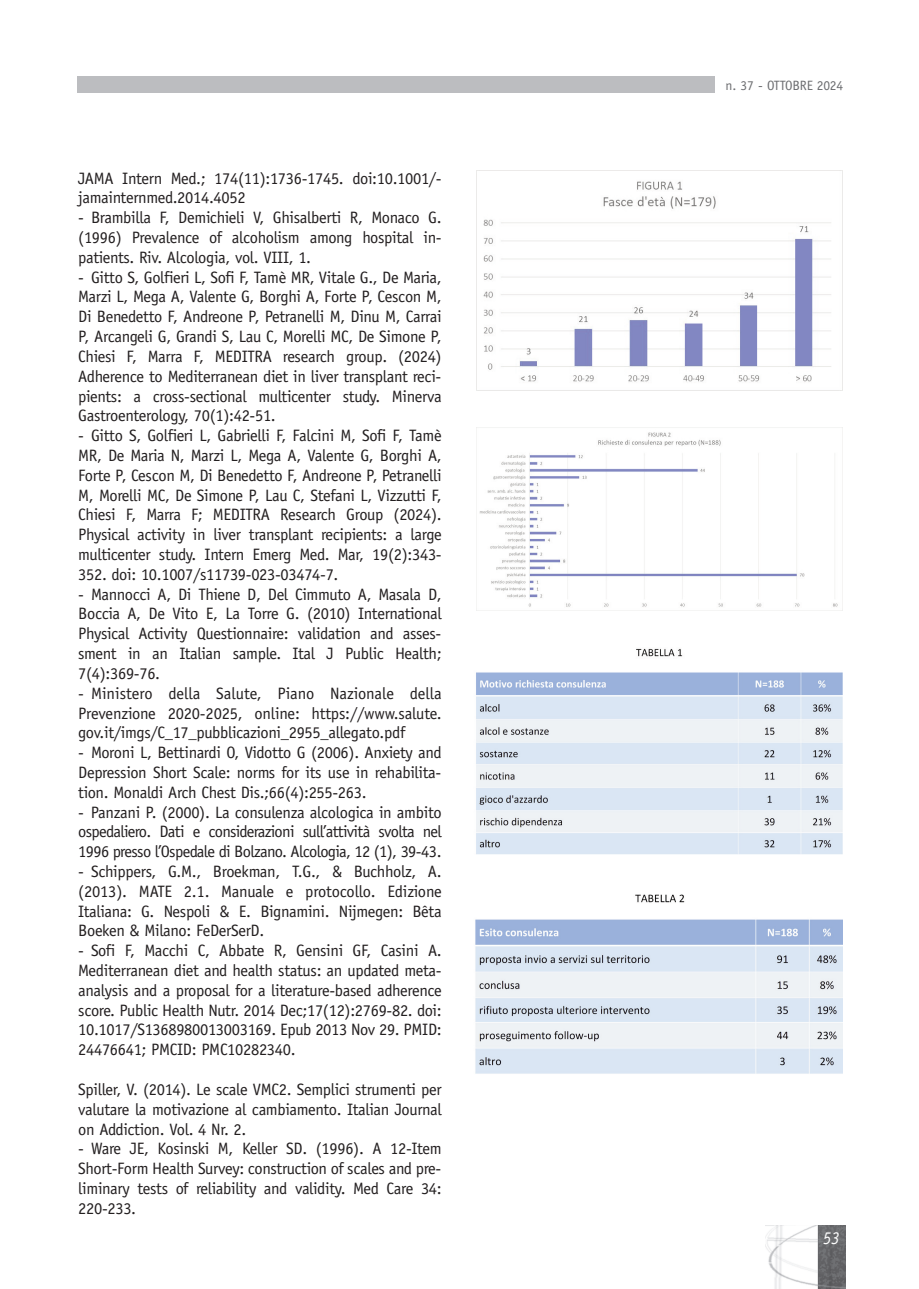
<style>
.page{position:relative;width:919px;height:1289px;background:#fff}
.page>*{position:absolute;margin:0;border:0;box-sizing:border-box;transform-origin:0 0}
.t1{font:italic 18px "Officina Sans";color:#fff;scale:.9 1}
.t2{font:16.5px/19.8px "Officina Sans";letter-spacing:-.02em;color:#231f20;text-align:justify}
.t3{font:13.5px "Officina Sans";letter-spacing:-.01em;color:#6c6d70}
</style>
<div class="page">
<div style="left:77px;top:77px;width:637px;height:16px;background:#bcbdc0"></div>
<img style="left:765px;top:1225px;width:79px;height:63px">
<img style="left:476px;top:170px;width:366px;height:220px">
<img style="left:476px;top:427px;width:366px;height:183px">
<img style="left:476px;top:648px;width:366px;height:206px">
<img style="left:475px;top:894px;width:367px;height:180px">
<p class="t2" style="left:78px;top:169px;width:365px">JAMA Intern Med.; 174(11):1736-1745. doi:10.1001/- jamainternmed.2014.4052</p>
<p class="t2" style="left:78px;top:209px;width:365px">- Brambilla F, Demichieli V, Ghisalberti R, Monaco G. (1996) Prevalence of alcoholism among hospital in&shy;patients. Riv. Alcologia, vol. VIII, 1.</p>
<p class="t2" style="left:78px;top:268px;width:365px">- Gitto S, Golfieri L, Sofi F, Tamè MR, Vitale G., De Maria, Marzi L, Mega A, Valente G, Borghi A, Forte P, Cescon M, Di Benedetto F, Andreone P, Petranelli M, Dinu M, Carrai P, Arcangeli G, Grandi S, Lau C, Morelli MC, De Simone P, Chiesi F, Marra F, MEDITRA research group. (2024)<br>Adherence to Mediterranean diet in liver transplant reci&shy;pients: a cross-sectional multicenter study. Minerva Gastroenterology, 70(1):42-51.</p>
<p class="t2" style="left:78px;top:427px;width:365px">- Gitto S, Golfieri L, Gabrielli F, Falcini M, Sofi F, Tamè MR, De Maria N, Marzi L, Mega A, Valente G, Borghi A, Forte P, Cescon M, Di Benedetto F, Andreone P, Petranelli M, Morelli MC, De Simone P, Lau C, Stefani L, Vizzutti F, Chiesi F, Marra F; MEDITRA Research Group (2024).<br>Physical activity in liver transplant recipients: a large multicenter study. Intern Emerg Med. Mar, 19(2):343- 352. doi: 10.1007/s11739-023-03474-7.</p>
<p class="t2" style="left:78px;top:585px;width:365px">- Mannocci A, Di Thiene D, Del Cimmuto A, Masala D, Boccia A, De Vito E, La Torre G. (2010) International Physical Activity Questionnaire: validation and asses&shy;sment in an Italian sample. Ital J Public Health; 7(4):369-76.</p>
<p class="t2" style="left:78px;top:684px;width:365px">- Ministero della Salute, Piano Nazionale della Prevenzione 2020-2025, online: https://www.salute. gov.it/imgs/C_17_pubblicazioni_2955_allegato.pdf</p>
<p class="t2" style="left:78px;top:744px;width:365px">- Moroni L, Bettinardi O, Vidotto G (2006). Anxiety and Depression Short Scale: norms for its use in rehabilita&shy;tion. Monaldi Arch Chest Dis.;66(4):255-263.</p>
<p class="t2" style="left:78px;top:803px;width:365px">- Panzani P. (2000). La consulenza alcologica in ambito ospedaliero. Dati e considerazioni sull’attività svolta nel 1996 presso l’Ospedale di Bolzano. Alcologia, 12 (1), 39-43.</p>
<p class="t2" style="left:78px;top:862px;width:365px">- Schippers, G.M., Broekman, T.G., &amp; Buchholz, A. (2013). MATE 2.1. Manuale e protocollo. Edizione Italiana: G. Nespoli &amp; E. Bignamini. Nijmegen: Bêta Boeken &amp; Milano: FeDerSerD.</p>
<p class="t2" style="left:78px;top:942px;width:365px">- Sofi F, Macchi C, Abbate R, Gensini GF, Casini A.<br>Mediterranean diet and health status: an updated meta&shy;analysis and a proposal for a literature-based adherence score. Public Health Nutr. 2014 Dec;17(12):2769-82. doi:<br>10.1017/S1368980013003169. Epub 2013 Nov 29. PMID:<br>24476641; PMCID: PMC10282340.</p>
<p class="t2" style="left:78px;top:1080px;width:365px">Spiller, V. (2014). Le scale VMC2. Semplici strumenti per valutare la motivazione al cambiamento. Italian Journal on Addiction. Vol. 4 Nr. 2.</p>
<p class="t2" style="left:78px;top:1140px;width:365px">- Ware JE, Kosinski M, Keller SD. (1996). A 12-Item Short-Form Health Survey: construction of scales and pre&shy;liminary tests of reliability and validity. Med Care 34:<br>220-233.</p>
<p class="t3" style="left:725px;top:80px;width:119px">n. 37 - OTTOBRE 2024</p>
<p class="t1" style="left:823px;top:1231px;width:20px">53</p>
</div>
